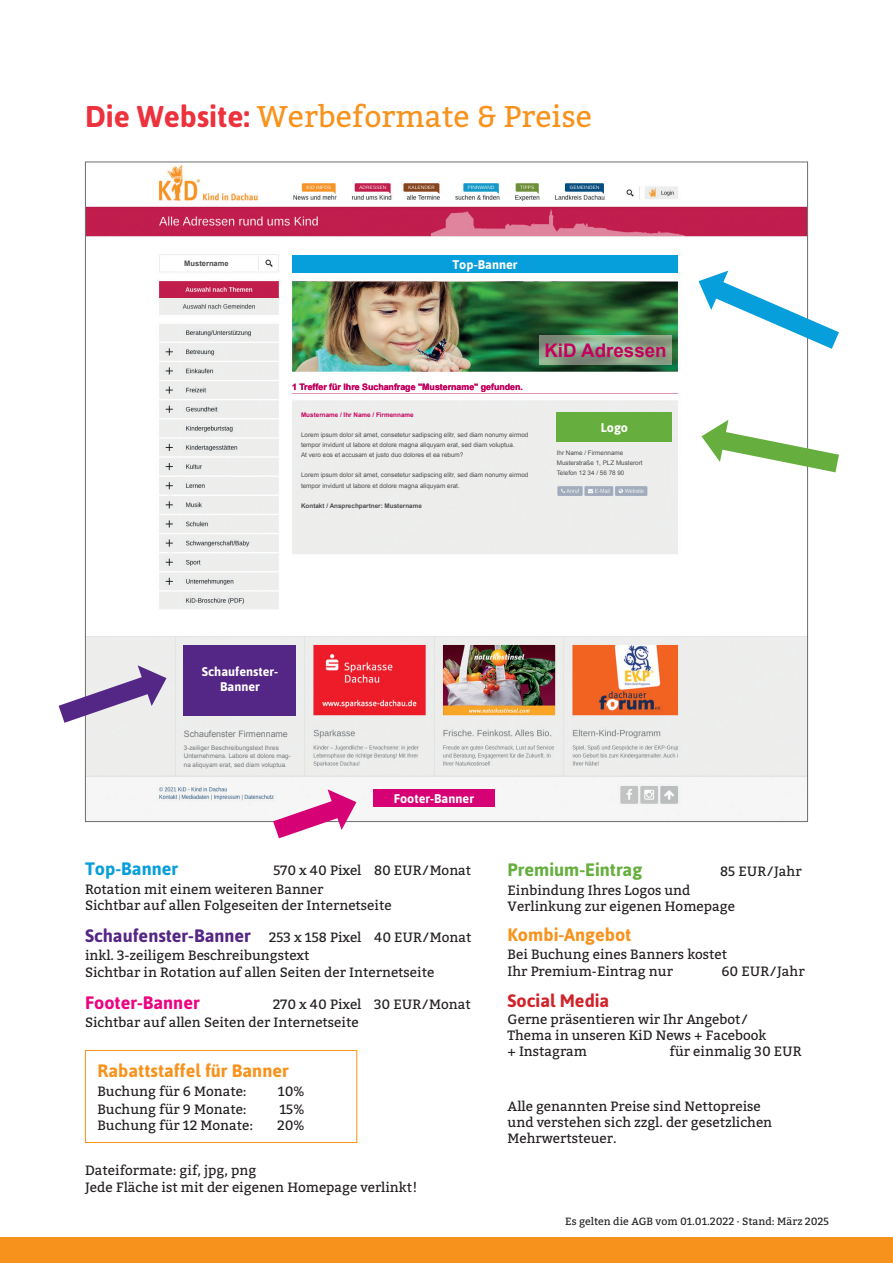
<style>
.page{position:relative;width:893px;height:1263px;background:#fff}
.page>*{position:absolute;margin:0;border:0;box-sizing:border-box;transform-origin:0 0}
.t1{font:30px "Bitter";color:#f7931d}
.t2{font:700 18.75px "Arial";color:#c3015f}
.t3{font:700 18px "Asap";color:#f7931d}
.t4{font:700 18px "Asap";color:#66ae3d}
.t5{font:700 18px "Asap";color:#ed0280}
.t6{font:700 18px "Asap";color:#d1232a}
.t7{font:700 18px "Asap";color:#069edb}
.t8{font:13.5px/16.2px "Bitter";color:#231f20}
.t9{font:700 12.6px/15.1px "Asap";color:#fff;text-align:center}
.t10{font:10.5px "Bitter";color:#231f20}
.t11{font:700 8.85px "Arial";color:#c3015f}
.t12{font:8.85px "Arial";color:#76787b}
.t13{font:700 7.5px "Arial";color:#4b4c4d}
.t14{font:6.3px/10.1px "Arial";color:#4b4c4d}
.t15{font:6.3px/8.2px "Arial";color:#76787b}
.t16{font:700 6.3px "Arial";color:#4b4c4d}
.t17{font:700 6.3px "Arial";color:#c3015f}
.s1{font-family:"Asap";font-weight:700;color:#ed323d}
.s2{font-family:"Asap";font-weight:700;font-size:18px;color:#542685}
</style>
<div class="page">
<div style="left:0;top:1237px;width:893px;height:26px;background:#f7931d"></div>
<img style="left:87px;top:165px;width:719px;height:655px">
<div style="left:557px;top:412px;width:115px;height:30px;background:#66ae3d"></div>
<div style="left:373px;top:789px;width:122px;height:18px;background:#d60175"></div>
<svg style="left:253px;top:784px;width:113px;height:55px"></svg>
<svg style="left:58px;top:660px;width:118px;height:77px"></svg>
<svg style="left:694px;top:418px;width:145px;height:67px"></svg>
<div style="left:292px;top:255px;width:386px;height:18px;background:#069edb"></div>
<div style="left:184px;top:645px;width:112px;height:71px;background:#542685"></div>
<div style="left:85px;top:1050px;width:272px;height:93px;background:#fff;border:1px solid #f7931d"></div>
<svg style="left:688px;top:263px;width:151px;height:101px"></svg>
<img style="left:292px;top:282px;width:386px;height:90px">
<img style="left:539px;top:336px;width:133px;height:29px">
<h1 class="t1" style="left:85px;top:95px;width:508px"><span class="s1">Die Website:</span> Werbeformate &amp; Preise</h1>
<p class="t13" style="left:184px;top:259px;width:46px">Mustername</p>
<p class="t9" style="left:452px;top:256px;width:67px">Top-Banner</p>
<p class="t11" style="left:292px;top:381px;width:233px">1 Treffer für Ihre Suchanfrage "Mustername" gefunden.</p>
<p class="t17" style="left:301px;top:410px;width:114px">Mustername / Ihr Name / Firmenname</p>
<p class="t14" style="left:301px;top:430px;width:229px">Lorem ipsum dolor sit amet, consetetur sadipscing elitr, sed diam nonumy eirmod tempor invidunt ut labore et dolore magna aliquyam erat, sed diam voluptua.<br>At vero eos et accusam et justo duo dolores et ea rebum?</p>
<p class="t14" style="left:301px;top:470px;width:229px">Lorem ipsum dolor sit amet, consetetur sadipscing elitr, sed diam nonumy eirmod tempor invidunt ut labore et dolore magna aliquyam erat.</p>
<p class="t16" style="left:301px;top:501px;width:122px">Kontakt / Ansprechpartner: Mustername</p>
<h2 class="t2" style="left:544px;top:338px;width:124px">KiD Adressen</h2>
<p class="t9" style="left:601px;top:419px;width:29px">Logo</p>
<p class="t14" style="left:557px;top:448px;width:87px">Ihr Name / Firmenname<br>Musterstraße 1, PLZ Musterort<br>Telefon 12 34 / 56 78 90</p>
<p class="t9" style="left:202px;top:664px;width:78px">Schaufenster-<br>Banner</p>
<p class="t12" style="left:184px;top:728px;width:106px">Schaufenster Firmenname</p>
<p class="t15" style="left:184px;top:744px;width:108px">3-zeiliger Beschreibungstext Ihres<br>Unternehmens. Labore et dolore mag&shy;na aliquyam erat, sed diam voluptua.</p>
<p class="t9" style="left:394px;top:790px;width:82px">Footer-Banner</p>
<h3 class="t7" style="left:85px;top:857px;width:95px">Top-Banner</h3>
<p class="t8" style="left:85px;top:861px;width:388px;line-height:18.3px;text-indent:188px">570 x 40 Pixel 80 EUR / Monat<br>Rotation mit einem weiteren Banner</p>
<p class="t8" style="left:85px;top:896px;width:308px">Sichtbar auf allen Folgeseiten der Internetseite</p>
<p class="t8" style="left:85px;top:928px;width:388px;line-height:18.3px"><span class="s2">Schaufenster-Banner</span> 253 x 158 Pixel 40 EUR / Monat inkl. 3-zeiligem Beschreibungstext</p>
<p class="t8" style="left:85px;top:963px;width:351px">Sichtbar in Rotation auf allen Seiten der Internetseite</p>
<h3 class="t5" style="left:85px;top:990px;width:116px">Footer-Banner</h3>
<p class="t8" style="left:85px;top:994px;width:387px;line-height:18.3px;text-indent:188px">270 x 40 Pixel 30 EUR / Monat<br>Sichtbar auf allen Seiten der Internetseite</p>
<h3 class="t3" style="left:97px;top:1059px;width:193px">Rabattstaffel für Banner</h3>
<p class="t8" style="left:97px;top:1082px;width:151px">Buchung für 6 Monate:</p>
<p class="t8" style="left:278px;top:1082px;width:28px">10%</p>
<p class="t8" style="left:97px;top:1101px;width:151px">Buchung für 9 Monate:</p>
<p class="t8" style="left:279px;top:1101px;width:27px">15%</p>
<p class="t8" style="left:97px;top:1117px;width:157px">Buchung für 12 Monate:</p>
<p class="t8" style="left:277px;top:1117px;width:29px">20%</p>
<p class="t8" style="left:85px;top:1162px;width:333px">Dateiformate: gif, jpg, png<br>Jede Fläche ist mit der eigenen Homepage verlinkt !</p>
<h3 class="t4" style="left:508px;top:858px;width:136px">Premium-Eintrag</h3>
<p class="t8" style="left:720px;top:863px;width:83px">85 EUR / Jahr</p>
<p class="t8" style="left:508px;top:881px;width:229px">Einbindung Ihres Logos und<br>Verlinkung zur eigenen Homepage</p>
<h3 class="t3" style="left:508px;top:922px;width:125px">Kombi-Angebot</h3>
<p class="t8" style="left:508px;top:946px;width:221px">Bei Buchung eines Banners kostet<br>Ihr Premium-Eintrag nur</p>
<p class="t8" style="left:721px;top:962px;width:85px">60 EUR / Jahr</p>
<h3 class="t6" style="left:508px;top:989px;width:103px">Social Media</h3>
<p class="t8" style="left:508px;top:1010px;width:260px">Gerne präsentieren wir Ihr Angebot /<br>Thema in unseren KiD News + Facebook + Instagram</p>
<p class="t8" style="left:669px;top:1043px;width:134px">für einmalig 30 EUR</p>
<p class="t8" style="left:508px;top:1098px;width:266px">Alle genannten Preise sind Nettopreise und verstehen sich zzgl. der gesetzlichen<br>Mehrwertsteuer.</p>
<p class="t10" style="left:565px;top:1213px;width:265px">Es gelten die AGB vom 01.01.2022 · Stand: März 2025</p>
</div>
